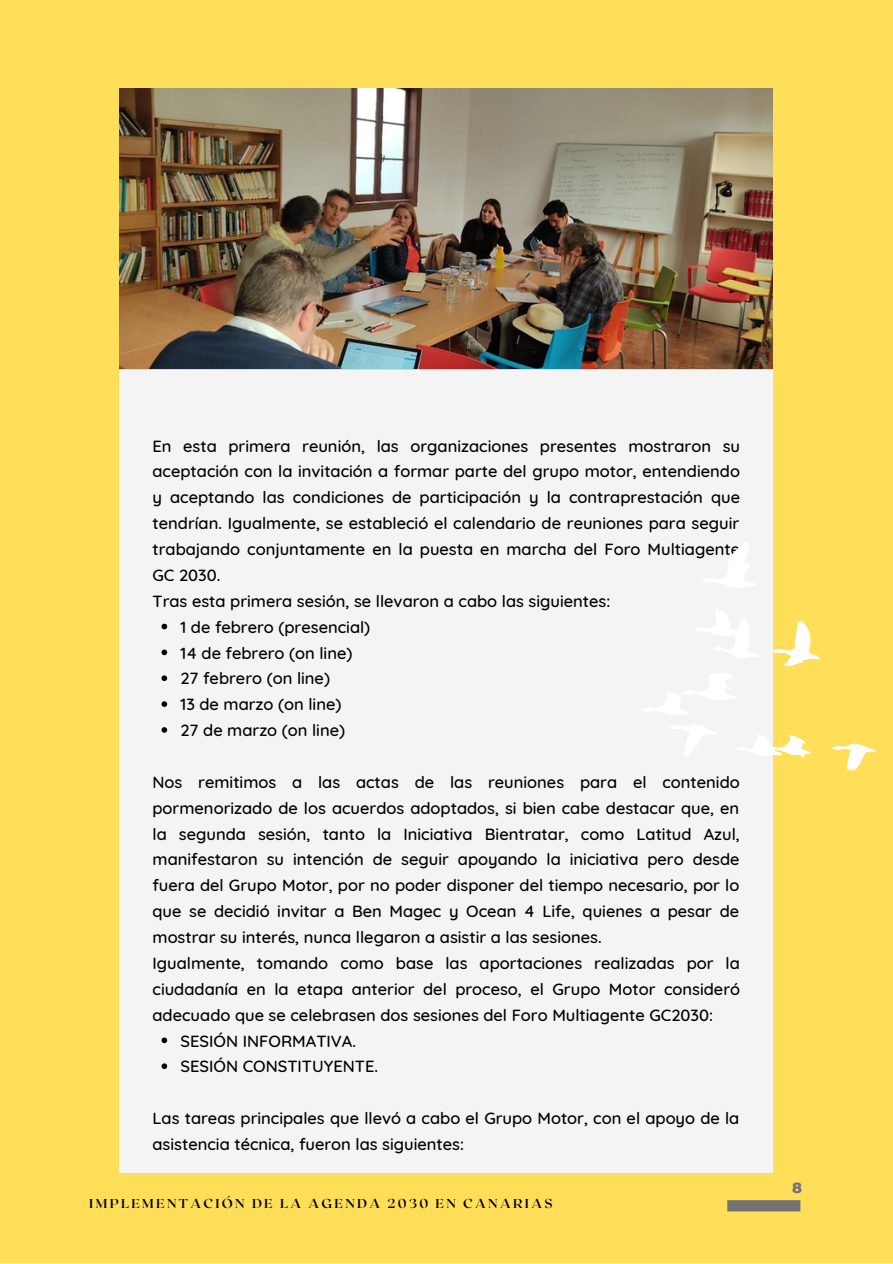
<style>
.page{position:relative;width:893px;height:1264px;background:#fff}
.page>*{position:absolute;margin:0;border:0;box-sizing:border-box;transform-origin:0 0}
.t1{font:500 16.5px/25.8px "Quicksand";color:#000;text-align:justify}
.t2{font:800 15px "Montserrat";color:#737373}
.t3{font:700 12.9px "Roxborough CF";letter-spacing:.18em;color:#000}
</style>
<div class="page">
<div style="left:0;top:0;width:892px;height:1262px;background:#ffde59"></div>
<div style="left:727px;top:1200px;width:73px;height:11px;background:#737373"></div>
<div style="left:119px;top:370px;width:653px;height:802px;background:#f4f4f4"></div>
<img style="left:119px;top:89px;width:653px;height:280px">
<svg style="left:161px;top:623px;width:6px;height:6px"></svg>
<svg style="left:161px;top:649px;width:6px;height:6px"></svg>
<svg style="left:161px;top:675px;width:6px;height:6px"></svg>
<svg style="left:161px;top:701px;width:6px;height:6px"></svg>
<svg style="left:161px;top:727px;width:6px;height:5px"></svg>
<svg style="left:161px;top:1037px;width:6px;height:6px"></svg>
<svg style="left:161px;top:1063px;width:6px;height:6px"></svg>
<svg style="left:832px;top:743px;width:44px;height:28px"></svg>
<svg style="left:738px;top:733px;width:73px;height:26px"></svg>
<svg style="left:670px;top:725px;width:47px;height:30px"></svg>
<svg style="left:643px;top:673px;width:91px;height:41px"></svg>
<svg style="left:772px;top:620px;width:48px;height:46px"></svg>
<svg style="left:695px;top:611px;width:63px;height:47px"></svg>
<svg style="left:702px;top:543px;width:54px;height:45px"></svg>
<p class="t1" style="left:152px;top:432px;width:589px">En esta primera reunión, las organizaciones presentes mostraron su aceptación con la invitación a formar parte del grupo motor, entendiendo y aceptando las condiciones de participación y la contraprestación que tendrían. Igualmente, se estableció el calendario de reuniones para seguir trabajando conjuntamente en la puesta en marcha del Foro Multiagente GC 2030.</p>
<p class="t1" style="left:152px;top:587px;width:459px">Tras esta primera sesión, se llevaron a cabo las siguientes:</p>
<p class="t1" style="left:180px;top:613px;width:191px">1 de febrero (presencial)</p>
<p class="t1" style="left:180px;top:639px;width:173px">14 de febrero (on line)</p>
<p class="t1" style="left:180px;top:665px;width:151px">27 febrero (on line)</p>
<p class="t1" style="left:180px;top:691px;width:162px">13 de marzo (on line)</p>
<p class="t1" style="left:180px;top:717px;width:166px">27 de marzo (on line)</p>
<p class="t1" style="left:152px;top:768px;width:589px">Nos remitimos a las actas de las reuniones para el contenido pormenorizado de los acuerdos adoptados, si bien cabe destacar que, en la segunda sesión, tanto la Iniciativa Bientratar, como Latitud Azul, manifestaron su intención de seguir apoyando la iniciativa pero desde fuera del Grupo Motor, por no poder disponer del tiempo necesario, por lo que se decidió invitar a Ben Magec y Ocean 4 Life, quienes a pesar de mostrar su interés, nunca llegaron a asistir a las sesiones.</p>
<p class="t1" style="left:152px;top:949px;width:589px">Igualmente, tomando como base las aportaciones realizadas por la ciudadanía en la etapa anterior del proceso, el Grupo Motor consideró adecuado que se celebrasen dos sesiones del Foro Multiagente GC2030:</p>
<p class="t1" style="left:180px;top:1027px;width:177px">SESIÓN INFORMATIVA.</p>
<p class="t1" style="left:180px;top:1053px;width:199px">SESIÓN CONSTITUYENTE.</p>
<p class="t1" style="left:152px;top:1105px;width:588px">Las tareas principales que llevó a cabo el Grupo Motor, con el apoyo de la asistencia técnica, fueron las siguientes:</p>
<p class="t3" style="left:89px;top:1195px;width:464px">IMPLEMENTACIÓN DE LA AGENDA 2030 EN CANARIAS</p>
<p class="t2" style="left:792px;top:1178px;width:12px">8</p>
</div>
